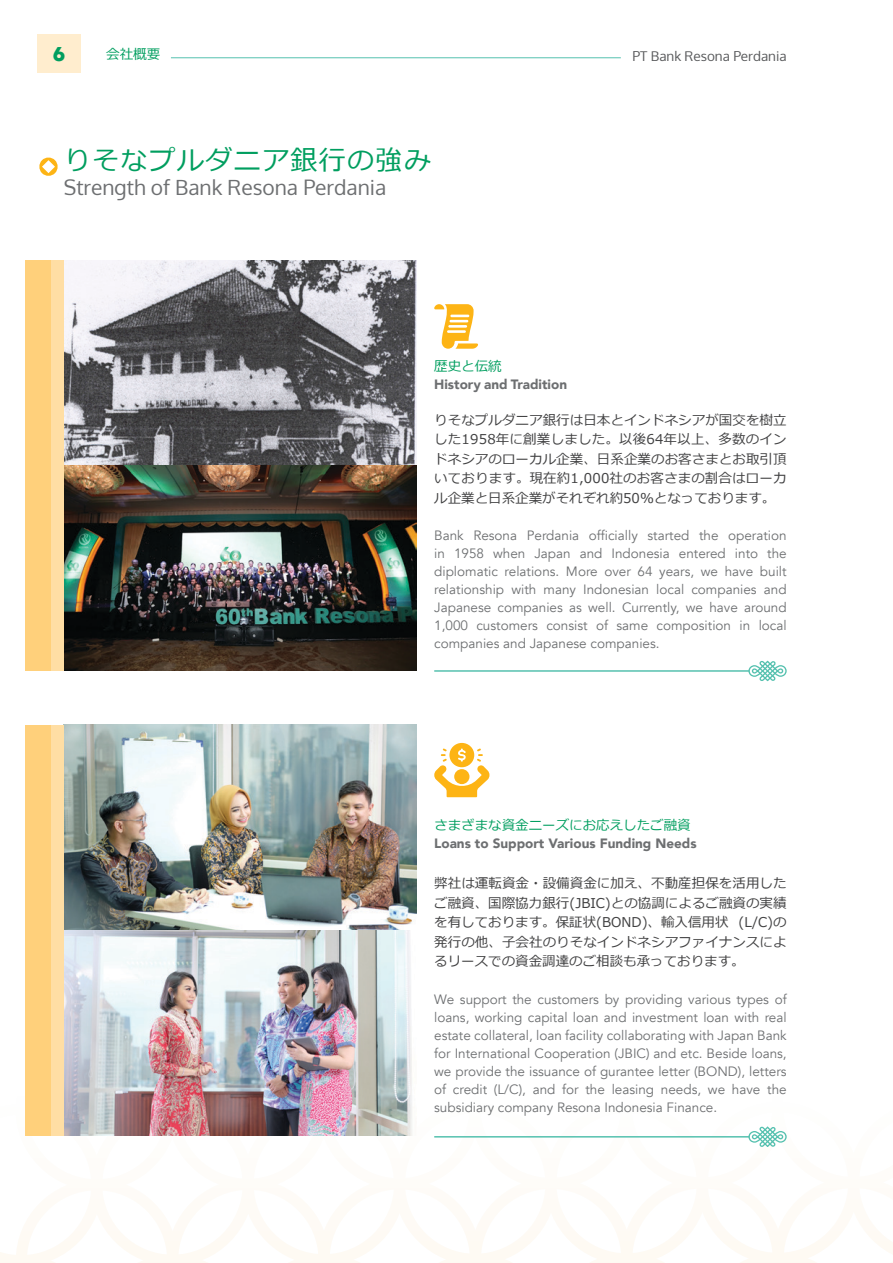
<style>
.page{position:relative;width:893px;height:1263px;background:#fff}
.page>*{position:absolute;margin:0;border:0;box-sizing:border-box;transform-origin:0 0}
.t1{font:27px "Meiryo";letter-spacing:.05em;color:#009e5f}
.Header_Eng{font:21px "Oxygen";color:#6d6f71}
.t2{font:21px "Mont Heavy DEMO";color:#009e5f}
.BC_Eng{font:13.5px/18px "Avenir";color:#6d6f71;text-align:justify}
.Resona_-_Bahasa_Indo{font:13.5px/19.5px "Meiryo";color:#414142;text-align:justify}
.Resona_-_Judul_SubBa{font:900 13.5px "Avenir";color:#6d6f71}
.Resona_-_Judul_SubBa-2{font:13.5px "Meiryo";color:#009e5f}
.t3{font:13.5px "Oxygen";color:#58595b}
.BC_Eng-2{font:900 13.5px "Avenir";color:#6d6f71}
</style>
<div class="page">
<div style="left:37px;top:34px;width:44px;height:39px;background:#ffedce"></div>
<hr style="left:171px;top:57px;width:450px;height:1px;background:#55c1af">
<svg style="left:39px;top:157px;width:19px;height:19px"></svg>
<hr style="left:434px;top:670px;width:315px;height:2px;background:#55c1af">
<svg style="left:748px;top:661px;width:39px;height:20px"></svg>
<svg style="left:0;top:1031px;width:893px;height:232px"></svg>
<img style="left:64px;top:260px;width:352px;height:411px">
<img style="left:64px;top:725px;width:352px;height:410px">
<svg style="left:434px;top:304px;width:44px;height:45px"></svg>
<svg style="left:434px;top:743px;width:56px;height:54px"></svg>
<div style="left:26px;top:260px;width:25px;height:411px;background:#ffd07b"></div>
<div style="left:51px;top:260px;width:13px;height:411px;background:#ffdea4"></div>
<div style="left:26px;top:725px;width:25px;height:410px;background:#ffd07b"></div>
<div style="left:51px;top:725px;width:13px;height:410px;background:#ffdea4"></div>
<h2 class="t2" style="left:53px;top:42px;width:14px">6</h2>
<p class="Resona_-_Judul_SubBa-2" style="left:106px;top:45px;width:55px">会社概要</p>
<p class="t3" style="left:633px;top:47px;width:156px">PT Bank Resona Perdania</p>
<p class="t1" style="left:64px;top:141px;width:369px">りそなプルダニア銀行の強み</p>
<p class="Header_Eng" style="left:64px;top:173px;width:324px">Strength of Bank Resona Perdania</p>
<p class="Resona_-_Judul_SubBa-2" style="left:434px;top:356px;width:69px">歴史と伝統</p>
<p class="BC_Eng-2" style="left:434px;top:372px;width:134px">History and Tradition</p>
<p class="Resona_-_Bahasa_Indo" style="left:434px;top:411px;width:354px">りそなプルダニア銀行は日本とインドネシアが国交を樹立した1958年に創業しました。以後64年以上、多数のインドネシアのローカル企業、日系企業のお客さまとお取引頂いております。現在約1,000社のお客さまの割合はローカル企業と日系企業がそれぞれ約50%となっております。</p>
<p class="BC_Eng" style="left:434px;top:527px;width:354px">Bank Resona Perdania officially started the operation in 1958 when Japan and Indonesia entered into the diplomatic relations. More over 64 years, we have built relationship with many Indonesian local companies and Japanese companies as well. Currently, we have around 1,000 customers consist of same composition in local companies and Japanese companies.</p>
<p class="Resona_-_Judul_SubBa-2" style="left:434px;top:816px;width:258px">さまざまな資金ニーズにお応えしたご融資</p>
<p class="Resona_-_Judul_SubBa" style="left:434px;top:832px;width:264px">Loans to Support Various Funding Needs</p>
<p class="Resona_-_Bahasa_Indo" style="left:434px;top:874px;width:354px">弊社は運転資金・設備資金に加え、不動産担保を活用したご融資、国際協力銀行(JBIC)との協調によるご融資の実績を有しております。保証状(BOND)、輸入信用状 (L/C)の発行の他、子会社のりそなインドネシアファイナンスによるリースでの資金調達のご相談も承っております。</p>
<p class="BC_Eng" style="left:434px;top:990px;width:354px">We support the customers by providing various types of loans, working capital loan and investment loan with real estate collateral, loan facility collaborating with Japan Bank for International Cooperation (JBIC) and etc. Beside loans, we provide the issuance of gurantee letter (BOND), letters of credit (L/C), and for the leasing needs, we have the subsidiary company Resona Indonesia Finance.</p>
</div>
